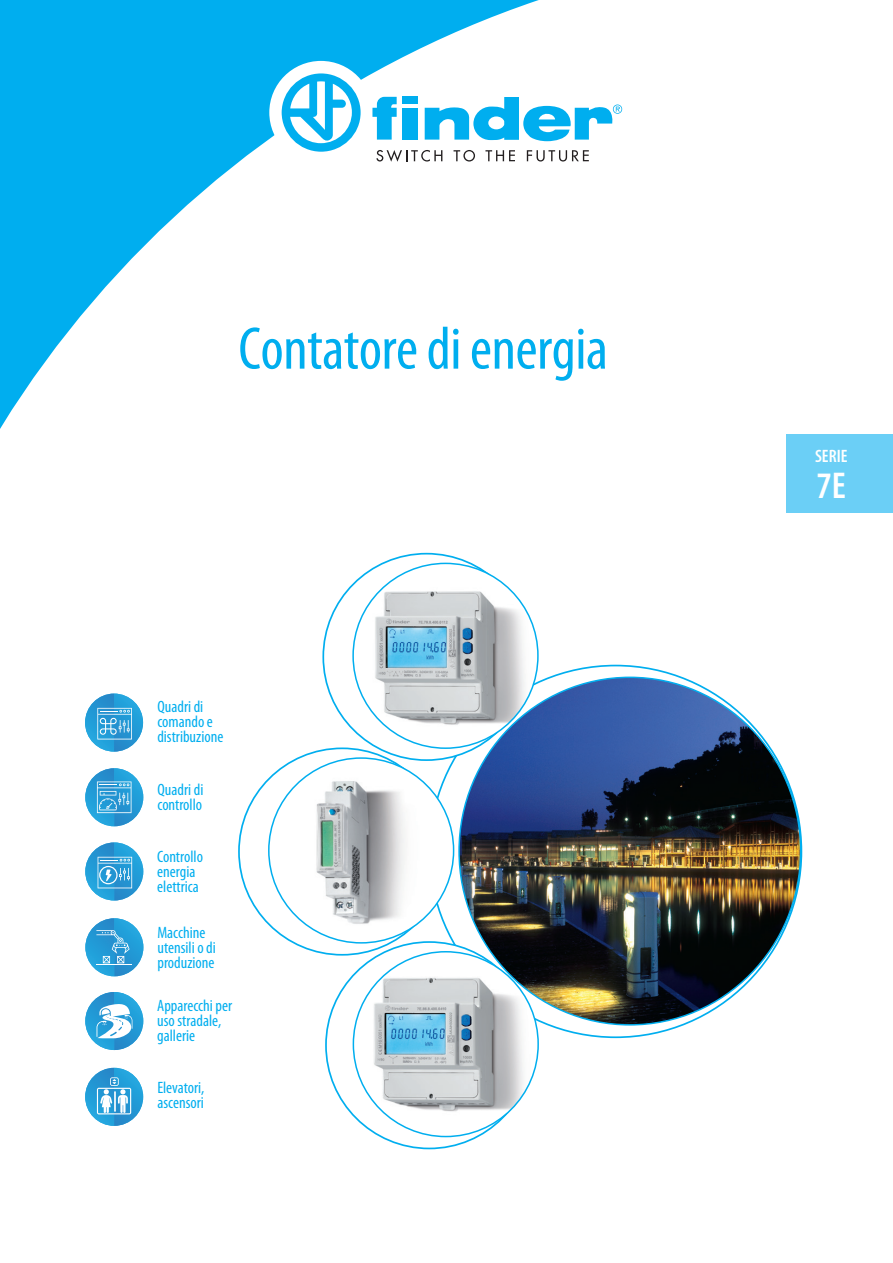
<style>
.page{position:relative;width:893px;height:1263px;background:#fff}
.page>*{position:absolute;margin:0;border:0;box-sizing:border-box;transform-origin:0 0}
.t1{font:condensed 60.6px "Myriad Pro";letter-spacing:-.01em;color:#00aeef}
.t2{font:600 condensed 37.5px "Myriad Pro";color:#fff}
.t3{font:600 condensed 18px "Myriad Pro";color:#fff}
.t4{font:condensed 16.5px/15px "Myriad Pro";color:#00aeef}
</style>
<div class="page">
<div style="left:787px;top:434px;width:106px;height:78px;background:#6bcff6"></div>
<svg style="left:0;top:0;width:551px;height:429px"></svg>
<div style="left:269px;top:61px;width:104px;height:103px;background:#fff;border-radius:50%"></div>
<svg style="left:282px;top:73px;width:79px;height:79px"></svg>
<svg style="left:425px;top:97px;width:197px;height:44px"></svg>
<svg style="left:372px;top:97px;width:25px;height:43px"></svg>
<div style="left:403px;top:108px;width:15px;height:32px;background:#00aeef"></div>
<div style="left:403px;top:97px;width:15px;height:7px;background:#00aeef"></div>
<svg style="left:376px;top:150px;width:66px;height:12px"></svg>
<svg style="left:454px;top:150px;width:21px;height:12px"></svg>
<svg style="left:485px;top:150px;width:30px;height:11px"></svg>
<svg style="left:527px;top:150px;width:62px;height:12px"></svg>
<img style="left:353px;top:563px;width:185px;height:185px;border-radius:92px">
<img style="left:269px;top:758px;width:185px;height:185px;border-radius:92px">
<img style="left:353px;top:952px;width:185px;height:184px;border-radius:92px">
<img style="left:459px;top:677px;width:342px;height:348px">
<img style="left:85px;top:693px;width:58px;height:59px">
<svg style="left:97px;top:708px;width:35px;height:31px"></svg>
<img style="left:85px;top:842px;width:58px;height:58px">
<svg style="left:98px;top:857px;width:34px;height:31px"></svg>
<img style="left:85px;top:768px;width:58px;height:58px">
<svg style="left:97px;top:781px;width:34px;height:32px"></svg>
<img style="left:85px;top:918px;width:58px;height:58px">
<hr style="left:97px;top:964px;width:35px;height:1px;background:#fff">
<svg style="left:96px;top:930px;width:34px;height:33px"></svg>
<img style="left:85px;top:992px;width:58px;height:58px">
<svg style="left:95px;top:1003px;width:37px;height:35px"></svg>
<img style="left:85px;top:1068px;width:58px;height:58px">
<svg style="left:97px;top:1077px;width:34px;height:37px"></svg>
<hr style="left:114px;top:1091px;width:2px;height:21px;background:#fff">
<h1 class="t1" style="left:238px;top:312px;width:371px">Contatore di energia</h1>
<p class="t4" style="left:157px;top:699px;width:68px">Quadri di comando e distribuzione</p>
<p class="t4" style="left:157px;top:781px;width:47px">Quadri di controllo</p>
<p class="t4" style="left:157px;top:849px;width:47px">Controllo energia elettrica</p>
<p class="t4" style="left:157px;top:925px;width:60px">Macchine utensili o di produzione</p>
<p class="t4" style="left:157px;top:998px;width:76px">Apparecchi per uso stradale, gallerie</p>
<p class="t4" style="left:157px;top:1080px;width:49px">Elevatori, ascensori</p>
<p class="t3" style="left:815px;top:446px;width:34px">SЕRIE</p>
<h2 class="t2" style="left:817px;top:465px;width:31px">7E</h2>
</div>
